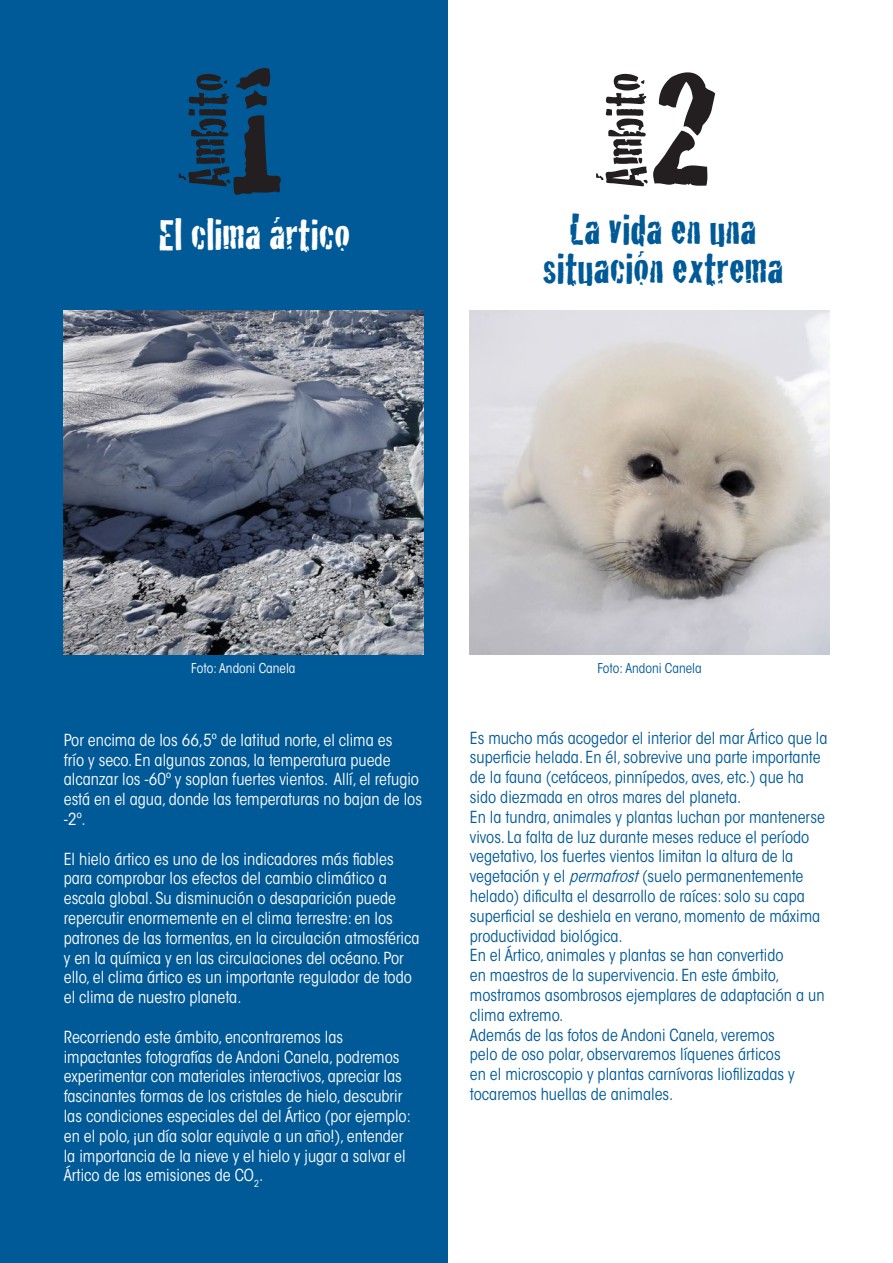
<style>
.page{position:relative;width:893px;height:1263px;background:#fff}
.page>*{position:absolute;margin:0;border:0;box-sizing:border-box;transform-origin:0 0}
.t1{font:174.6px "Cracked";color:#231f20}
.t2{font:55.35px "Cracked";color:#231f20}
.t3{font:45px/39px "Cracked";color:#015a98;text-align:center}
.t4{font:45px "Cracked";color:#fff}
.t5{font:condensed 16.5px/19.8px "ITC Avant Garde Std";color:#fff}
.t6{font:condensed 16.5px/19.8px "ITC Avant Garde Std";color:#015a98}
.t7{font:condensed 13.5px "ITC Avant Garde Std";color:#fff}
.t8{font:condensed 13.5px "ITC Avant Garde Std";color:#015a98}
.s1{font-style:italic}
</style>
<div class="page">
<div style="left:0;top:0;width:448px;height:1263px;background:#015a98"></div>
<img style="left:470px;top:310px;width:359px;height:345px">
<img style="left:64px;top:310px;width:359px;height:345px">
<h2 class="t2" style="left:164px;top:188px;width:117px;rotate:-90deg">Ámbito</h2>
<h1 class="t1" style="left:229px;top:-5px;width:58px">1</h1>
<h2 class="t2" style="left:581px;top:188px;width:117px;rotate:-90deg">Ámbito</h2>
<h1 class="t1" style="left:647px;top:-5px;width:72px">2</h1>
<h3 class="t4" style="left:159px;top:199px;width:193px">El clima ártico</h3>
<h3 class="t3" style="left:542px;top:207px;width:242px">La vida en una situación extrema</h3>
<p class="t7" style="left:191px;top:660px;width:106px">Foto: Andoni Canela</p>
<p class="t8" style="left:597px;top:660px;width:106px">Foto: Andoni Canela</p>
<p class="t5" style="left:64px;top:730px;width:360px">Por encima de los 66,5º de latitud norte, el clima es<br>frío y seco. En algunas zonas, la temperatura puede alcanzar los -60º y soplan fuertes vientos. Allí, el refugio está en el agua, donde las temperaturas no bajan de los -2º.</p>
<p class="t5" style="left:64px;top:849px;width:357px">El hielo ártico es uno de los indicadores más fiables para comprobar los efectos del cambio climático a escala global. Su disminución o desaparición puede repercutir enormemente en el clima terrestre: en los patrones de las tormentas, en la circulación atmosférica y en la química y en las circulaciones del océano. Por ello, el clima ártico es un importante regulador de todo el clima de nuestro planeta.</p>
<p class="t5" style="left:64px;top:1027px;width:349px">Recorriendo este ámbito, encontraremos las impactantes fotografías de Andoni Canela, podremos experimentar con materiales interactivos, apreciar las fascinantes formas de los cristales de hielo, descubrir las condiciones especiales del del Ártico (por ejemplo: en el polo, ¡un día solar equivale a un año!), entender la importancia de la nieve y el hielo y jugar a salvar el Ártico de las emisiones de CO<sub>2</sub>.</p>
<p class="t6" style="left:470px;top:728px;width:359px">Es mucho más acogedor el interior del mar Ártico que la superficie helada. En él, sobrevive una parte importante de la fauna (cetáceos, pinnípedos, aves, etc.) que ha sido diezmada en otros mares del planeta.<br>En la tundra, animales y plantas luchan por mantenerse vivos. La falta de luz durante meses reduce el período vegetativo, los fuertes vientos limitan la altura de la vegetación y el <span class="s1">permafrost</span>(suelo permanentemente helado) dificulta el desarrollo de raíces: solo su capa superficial se deshiela en verano, momento de máxima productividad biológica.<br>En el Ártico, animales y plantas se han convertido<br>en maestros de la supervivencia. En este ámbito, mostramos asombrosos ejemplares de adaptación a un clima extremo.<br>Además de las fotos de Andoni Canela, veremos<br>pelo de oso polar, observaremos líquenes árticos<br>en el microscopio y plantas carnívoras liofilizadas y tocaremos huellas de animales.</p>
</div>
